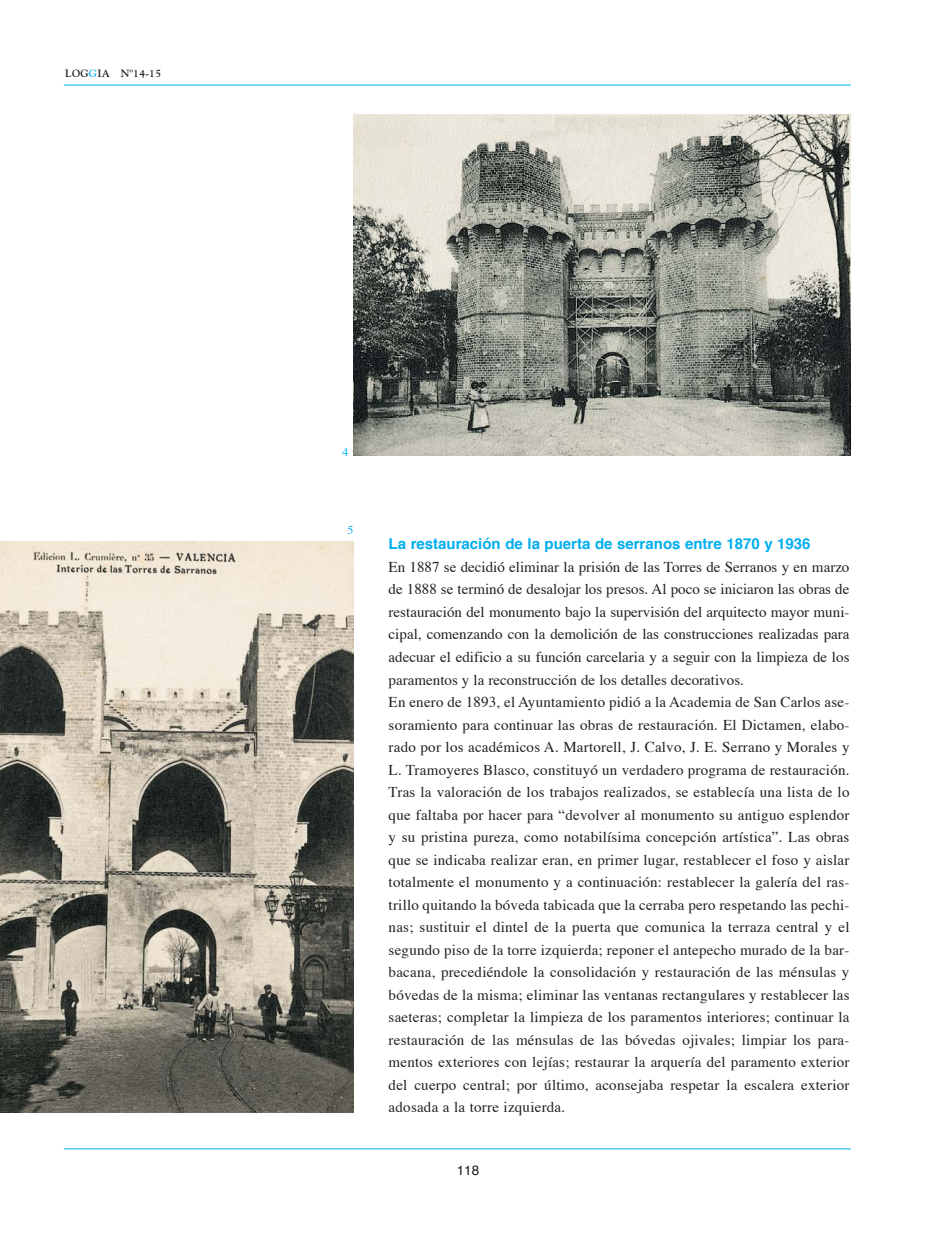
<style>
.page{position:relative;width:936px;height:1234px;background:#fff}
.page>*{position:absolute;margin:0;border:0;box-sizing:border-box;transform-origin:0 0}
.t1{font:15px/22.5px "Times";letter-spacing:.015em;color:#231f20}
.t2{font:700 15px "Helvetica";color:#00aeef}
.t3{font:13.5px "Helvetica";color:#231f20}
.t4{font:12px "Times";color:#00aeef}
.t5{font:700 10.5px "Goudy";letter-spacing:.03em;color:#231f20}
.s1{color:#00aeef}
</style>
<div class="page">
<hr style="left:64px;top:1148px;width:786px;height:1px;background:#00aeef">
<hr style="left:64px;top:85px;width:786px;height:1px;background:#00aeef">
<img style="left:353px;top:114px;width:497px;height:341px">
<img style="left:0;top:541px;width:353px;height:571px">
<p class="t5" style="left:65px;top:69px;width:97px">LOG<span class="s1">G</span>IA Nº14-15</p>
<p class="t4" style="left:342px;top:446px;width:7px">4</p>
<p class="t4" style="left:347px;top:525px;width:7px">5</p>
<p class="t2" style="left:388px;top:537px;width:423px">La restauración de la puerta de serranos entre 1870 y 1936</p>
<p class="t1" style="left:388px;top:556px;width:462px">En 1887 se decidió eliminar la prisión de las Torres de Serranos y en marzo de 1888 se terminó de desalojar los presos. Al poco se iniciaron las obras de restauración del monumento bajo la supervisión del arquitecto mayor muni&shy;cipal, comenzando con la demolición de las construcciones realizadas para adecuar el edificio a su función carcelaria y a seguir con la limpieza de los paramentos y la reconstrucción de los detalles decorativos.<br>En enero de 1893, el Ayuntamiento pidió a la Academia de San Carlos ase&shy;soramiento para continuar las obras de restauración. El Dictamen, elabo&shy;rado por los académicos A. Martorell, J. Calvo, J. E. Serrano y Morales y L. Tramoyeres Blasco, constituyó un verdadero programa de restauración.<br>Tras la valoración de los trabajos realizados, se establecía una lista de lo que faltaba por hacer para “devolver al monumento su antiguo esplendor y su pristina pureza, como notabilísima concepción artística”. Las obras que se indicaba realizar eran, en primer lugar, restablecer el foso y aislar totalmente el monumento y a continuación: restablecer la galería del ras&shy;trillo quitando la bóveda tabicada que la cerraba pero respetando las pechi&shy;nas; sustituir el dintel de la puerta que comunica la terraza central y el segundo piso de la torre izquierda; reponer el antepecho murado de la bar&shy;bacana, precediéndole la consolidación y restauración de las ménsulas y bóvedas de la misma; eliminar las ventanas rectangulares y restablecer las saeteras; completar la limpieza de los paramentos interiores; continuar la restauración de las ménsulas de las bóvedas ojivales; limpiar los para&shy;mentos exteriores con lejías; restaurar la arquería del paramento exterior del cuerpo central; por último, aconsejaba respetar la escalera exterior adosada a la torre izquierda.</p>
<p class="t3" style="left:456px;top:1163px;width:24px">118</p>
</div>
